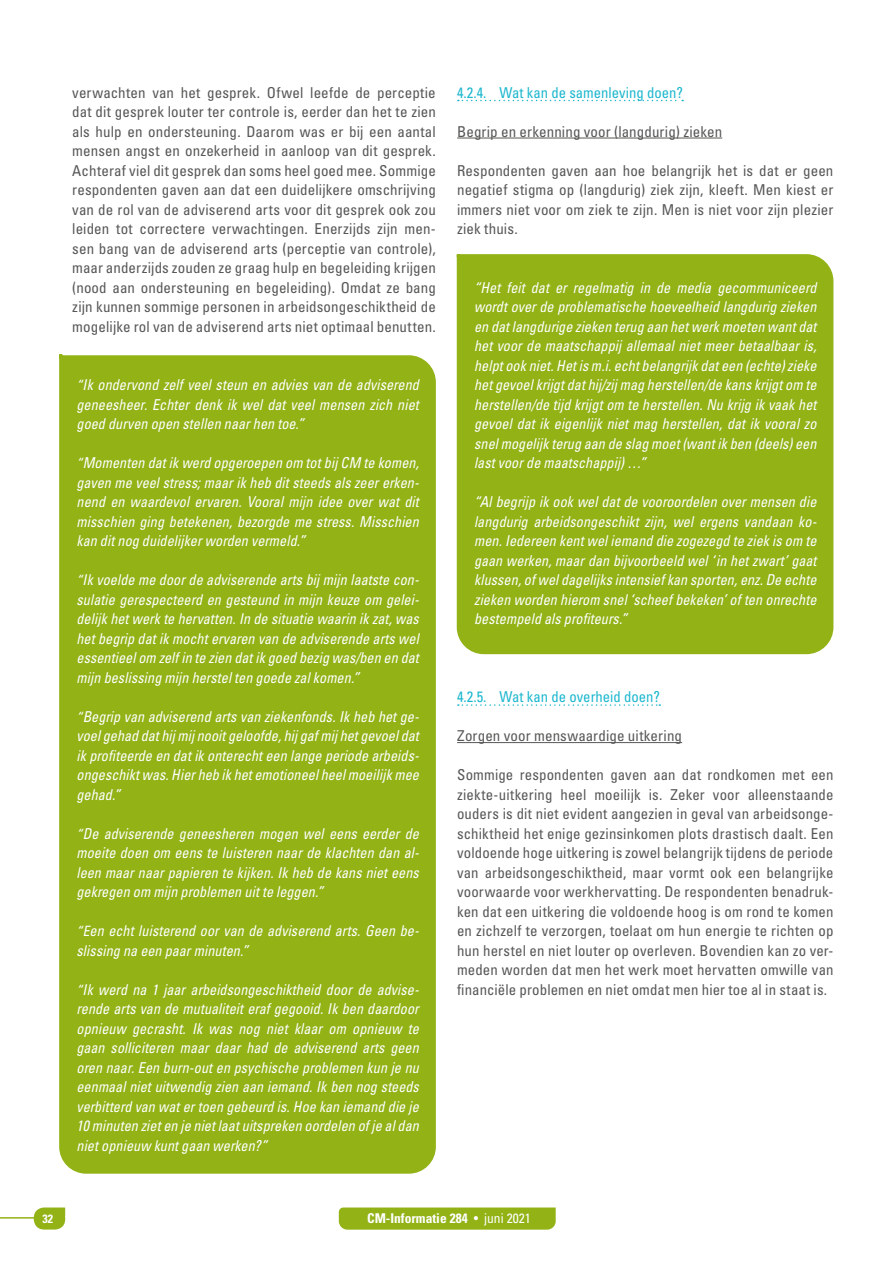
<style>
.page{position:relative;width:893px;height:1263px;background:#fff}
.page>*{position:absolute;margin:0;border:0;box-sizing:border-box;transform-origin:0 0}
.t1{font:italic condensed 15px/19.5px "Univers LT Std";letter-spacing:.005em;color:#fff;text-align:justify;scale:.94 1}
.t2{font:condensed 15px/19.5px "Univers LT Std";letter-spacing:.01em;color:#575756;text-align:justify}
.t3{font:condensed 15px "Univers LT Std";color:#1db7ce}
.t4{font:700 condensed 13.5px "Univers LT Std";color:#fff}
.t5{font:700 condensed 12px "Univers LT Std";color:#fff}
.s1{font-size:14.25px}
.s2{font-weight:400}
</style>
<div class="page">
<svg style="left:29px;top:1207px;width:37px;height:23px"></svg>
<hr style="left:0;top:1217px;width:38px;height:1px;background:#92b216">
<div style="left:339px;top:1207px;width:217px;height:22px;background:#92b216"></div>
<div style="left:456px;top:254px;width:378px;height:401px;background:#92b216"></div>
<div style="left:59px;top:354px;width:377px;height:820px;background:#92b216"></div>
<svg style="left:458px;top:100px;width:225px;height:1px"></svg>
<hr style="left:457px;top:138px;width:265px;height:1px;background:#575756">
<svg style="left:458px;top:704px;width:202px;height:2px"></svg>
<hr style="left:457px;top:742px;width:225px;height:1px;background:#575756">
<p class="t2" style="left:72px;top:82px;width:365px">verwachten van het gesprek. Ofwel leefde de perceptie dat dit gesprek louter ter controle is, eerder dan het te zien als hulp en ondersteuning. Daarom was er bij een aantal mensen angst en onzekerheid in aanloop van dit gesprek.<br>Achteraf viel dit gesprek dan soms heel goed mee. Sommige respondenten gaven aan dat een duidelijkere omschrijving van de rol van de adviserend arts voor dit gesprek ook zou leiden tot correctere verwachtingen. Enerzijds zijn men&shy;sen bang van de adviserend arts (perceptie van controle), maar anderzijds zouden ze graag hulp en begeleiding krijgen (nood aan ondersteuning en begeleiding). Omdat ze bang zijn kunnen sommige personen in arbeidsongeschiktheid de mogelijke rol van de adviserend arts niet optimaal benutten.</p>
<p class="t1" style="left:77px;top:375px;width:366px"><span class="s1">“</span>Ik ondervond zelf veel steun en advies van de adviserend geneesheer. Echter denk ik wel dat veel mensen zich niet goed durven open stellen naar hen toe.”</p>
<p class="t1" style="left:77px;top:453px;width:366px"><span class="s1">“</span>Momenten dat ik werd opgeroepen om tot bij CM te komen, gaven me veel stress; maar ik heb dit steeds als zeer erken&shy;nend en waardevol ervaren. Vooral mijn idee over wat dit misschien ging betekenen, bezorgde me stress. Misschien kan dit nog duidelijker worden vermeld.”</p>
<p class="t1" style="left:77px;top:570px;width:366px"><span class="s1">“</span>Ik voelde me door de adviserende arts bij mijn laatste con&shy;sulatie gerespecteerd en gesteund in mijn keuze om gelei&shy;delijk het werk te hervatten. In de situatie waarin ik zat, was het begrip dat ik mocht ervaren van de adviserende arts wel essentieel om zelf in te zien dat ik goed bezig was/ben en dat mijn beslissing mijn herstel ten goede zal komen.”</p>
<p class="t1" style="left:77px;top:706px;width:366px"><span class="s1">“</span>Begrip van adviserend arts van ziekenfonds. Ik heb het ge&shy;voel gehad dat hij mij nooit geloofde, hij gaf mij het gevoel dat ik profiteerde en dat ik onterecht een lange periode arbeids&shy;ongeschikt was. Hier heb ik het emotioneel heel moeilijk mee gehad.”</p>
<p class="t1" style="left:77px;top:823px;width:366px"><span class="s1">“</span>De adviserende geneesheren mogen wel eens eerder de moeite doen om eens te luisteren naar de klachten dan al&shy;leen maar naar papieren te kijken. Ik heb de kans niet eens gekregen om mijn problemen uit te leggen.”</p>
<p class="t1" style="left:77px;top:921px;width:366px"><span class="s1">“E</span>en echt luisterend oor van de adviserend arts. Geen be&shy;slissing na een paar minuten.”</p>
<p class="t1" style="left:77px;top:979px;width:366px"><span class="s1">“</span>Ik werd na 1 jaar arbeidsongeschiktheid door de advise&shy;rende arts van de mutualiteit eraf gegooid. Ik ben daardoor opnieuw gecrasht. Ik was nog niet klaar om opnieuw te gaan solliciteren maar daar had de adviserend arts geen oren naar. Een burn-out en psychische problemen kun je nu eenmaal niet uitwendig zien aan iemand. Ik ben nog steeds verbitterd van wat er toen gebeurd is. Hoe kan iemand die je 10 minuten ziet en je niet laat uitspreken oordelen of je al dan niet opnieuw kunt gaan werken?”</p>
<p class="t3" style="left:457px;top:83px;width:227px">4.2.4. Wat kan de samenleving doen?</p>
<p class="t2" style="left:457px;top:121px;width:267px">Begrip en erkenning voor (langdurig) zieken</p>
<p class="t2" style="left:457px;top:160px;width:378px">Respondenten gaven aan hoe belangrijk het is dat er geen negatief stigma op (langdurig) ziek zijn, kleeft. Men kiest er immers niet voor om ziek te zijn. Men is niet voor zijn plezier ziek thuis.</p>
<p class="t1" style="left:474px;top:277px;width:366px">“Het feit dat er regelmatig in de media gecommuniceerd wordt over de problematische hoeveelheid langdurig zieken en dat langdurige zieken terug aan het werk moeten want dat het voor de maatschappij allemaal niet meer betaalbaar is, helpt ook niet. Het is m.i. echt belangrijk dat een (echte) zieke het gevoel krijgt dat hij/zij mag herstellen/de kans krijgt om te herstellen/de tijd krijgt om te herstellen. Nu krijg ik vaak het gevoel dat ik eigenlijk niet mag herstellen, dat ik vooral zo snel mogelijk terug aan de slag moet (want ik ben (deels) een last voor de maatschappij) …”</p>
<p class="t1" style="left:474px;top:492px;width:366px">“Al begrijp ik ook wel dat de vooroordelen over mensen die langdurig arbeidsongeschikt zijn, wel ergens vandaan ko&shy;men. Iedereen kent wel iemand die zogezegd te ziek is om te gaan werken, maar dan bijvoorbeeld wel ‘in het zwart’ gaat klussen, of wel dagelijks intensief kan sporten, enz. De echte zieken worden hierom snel ‘scheef bekeken’ of ten onrechte bestempeld als profiteurs.”</p>
<p class="t3" style="left:457px;top:687px;width:204px">4.2.5. Wat kan de overheid doen?</p>
<p class="t2" style="left:457px;top:726px;width:226px">Zorgen voor menswaardige uitkering</p>
<p class="t2" style="left:457px;top:765px;width:378px">Sommige respondenten gaven aan dat rondkomen met een ziekte-uitkering heel moeilijk is. Zeker voor alleenstaande ouders is dit niet evident aangezien in geval van arbeidsonge&shy;schiktheid het enige gezinsinkomen plots drastisch daalt. Een voldoende hoge uitkering is zowel belangrijk tijdens de periode van arbeidsongeschiktheid, maar vormt ook een belangrijke voorwaarde voor werkhervatting. De respondenten benadruk&shy;ken dat een uitkering die voldoende hoog is om rond te komen en zichzelf te verzorgen, toelaat om hun energie te richten op hun herstel en niet louter op overleven. Bovendien kan zo ver&shy;meden worden dat men het werk moet hervatten omwille van financiële problemen en niet omdat men hier toe al in staat is.</p>
<p class="t5" style="left:42px;top:1211px;width:12px">32</p>
<p class="t4" style="left:367px;top:1210px;width:165px">CM-Informatie 284 <span class="s2">• juni 2021</span></p>
</div>
